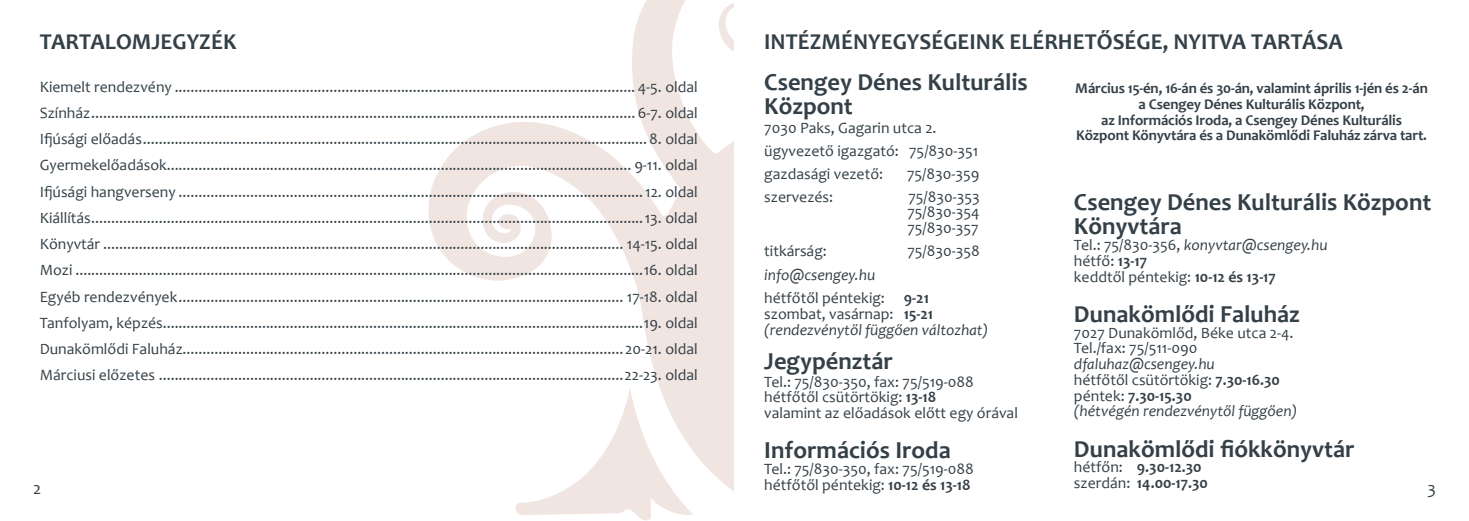
<style>
.page{position:relative;width:1469px;height:521px;background:#fff}
.page>*{position:absolute;margin:0;border:0;box-sizing:border-box;transform-origin:0 0}
.t1{font:700 24.5px/24.5px "Candara";color:#344047}
.t2{font:700 22.75px "Candara";color:#344047}
.t3{font:17.5px "Candara";color:#344047}
.t4{font:15.75px/26.2px "Candara";color:#344047}
.t5{font:italic 15.75px/15.8px "Candara";color:#344047}
.t6{font:700 15.75px/15.8px "Candara";color:#344047}
.t7{font:700 14.88px/15.8px "Candara";letter-spacing:-.01em;color:#344047;text-align:center}
.s1{font-style:italic}
.s2{font-weight:700}
.s3{font-style:normal}
.s4{font-weight:700;font-style:normal}
.s5{font-weight:400}
</style>
<div class="page">
<svg style="left:515px;top:502px;width:178px;height:18px"></svg>
<svg style="left:428px;top:0;width:306px;height:502px"></svg>
<h2 class="t2" style="left:40px;top:28px;width:198px">TARTALOMJEGYZÉK</h2>
<p class="t4" style="left:40px;top:73px;width:659px;text-align:justify">Kiemelt rendezvény .................................................................................................................... 4-5. oldal Színház ......................................................................................................................................... 6-7. oldal Ifjúsági előadás...............................................................................................................................8. oldal Gyermekelőadások..................................................................................................................... 9-11. oldal Ifjúsági hangverseny .....................................................................................................................12. oldal Kiállítás...........................................................................................................................................13. oldal Könyvtár ................................................................................................................................... 14-15. oldal Mozi ...............................................................................................................................................16. oldal Egyéb rendezvények ................................................................................................................ 17-18. oldal Tanfolyam, képzés.........................................................................................................................19. oldal Dunakömlődi Faluház............................................................................................................... 20-21. oldal Márciusi előzetes .....................................................................................................................22-23. oldal</p>
<p class="t3" style="left:33px;top:478px;width:10px">2</p>
<h2 class="t2" style="left:764px;top:28px;width:580px">INTÉZMÉNYEGYSÉGEINK ELÉRHETŐSÉGE, NYITVA TARTÁSA</h2>
<h1 class="t1" style="left:764px;top:69px;width:265px">Csengey Dénes Kulturális<br>Központ</h1>
<p class="t4" style="left:764px;top:117px;width:216px;line-height:22.8px">7030 Paks, Gagarin utca 2. ügyvezető igazgató: 75/830-351 gazdasági vezető:</p>
<p class="t7" style="left:1075px;top:80px;width:354px">Március 15-én, 16-án és 30-án, valamint április 1-jén és 2-án a Csengey Dénes Kulturális Központ,<br>az Információs Iroda, a Csengey Dénes Kulturális Központ Könyvtára és a Dunakömlődi Faluház zárva tart.</p>
<p class="t4" style="left:907px;top:161px;width:74px">75/830-359</p>
<p class="t4" style="left:764px;top:183px;width:70px">szervezés:</p>
<p class="t4" style="left:907px;top:189px;width:74px;line-height:15.8px;text-align:justify">75/830-353<br>75/830-354<br>75/830-357</p>
<p class="t4" style="left:764px;top:238px;width:64px">titkárság:</p>
<p class="t4" style="left:907px;top:238px;width:74px">75/830-358</p>
<p class="t4" style="left:764px;top:264px;width:166px;line-height:22.8px"><span class="s1">info@csengey.hu </span>hétfőtől péntekig: <span class="s2">9-21</span></p>
<p class="t5" style="left:764px;top:306px;width:226px"><span class="s3">szombat, vasárnap:</span> <span class="s4">15-21 </span>(rendezvénytől függően változhat)</p>
<h1 class="t1" style="left:764px;top:349px;width:130px">Jegypénztár</h1>
<p class="t4" style="left:764px;top:373px;width:255px;line-height:15.8px">Tel.: 75/830-350, fax: 75/519-088 hétfőtől csütörtökig: <span class="s2">13-18<br></span>valamint az előadások előtt egy órával</p>
<h1 class="t1" style="left:764px;top:438px;width:188px">Információs Iroda</h1>
<p class="t4" style="left:764px;top:461px;width:211px;line-height:15.8px">Tel.: 75/830-350, fax: 75/519-088 hétfőtől péntekig: <span class="s2">10-12 és 13-18</span></p>
<h1 class="t1" style="left:1073px;top:189px;width:359px">Csengey Dénes Kulturális Központ<br>Könyvtára</h1>
<p class="t4" style="left:1073px;top:237px;width:255px;line-height:15.8px">Tel.: 75/830-356, <span class="s1">konyvtar@csengey.hu </span>hétfő: <span class="s2">13-17<br></span>keddtől péntekig: <span class="s2">10-12 és 13-17</span></p>
<h1 class="t1" style="left:1073px;top:301px;width:227px">Dunakömlődi Faluház</h1>
<p class="t4" style="left:1073px;top:324px;width:221px;line-height:15.8px">7027 Dunakömlőd, Béke utca 2-4.<br>Tel./fax: 75/511-090</p>
<p class="t5" style="left:1073px;top:356px;width:225px">dfaluhaz@csengey.hu<br><span class="s3">hétfőtől csütörtökig:</span> <span class="s4">7.30-16.30 </span><span class="s3">péntek:</span> <span class="s4">7.30-15.30<br></span>(hétvégén rendezvénytől függően)</p>
<h1 class="t1" style="left:1073px;top:436px;width:282px">Dunakömlődi fiókkönyvtár</h1>
<p class="t6" style="left:1073px;top:459px;width:135px"><span class="s5">hétfőn:</span> 9.30-12.30 <span class="s5">szerdán:</span> 14.00-17.30</p>
<p class="t3" style="left:1427px;top:478px;width:10px">3</p>
</div>
